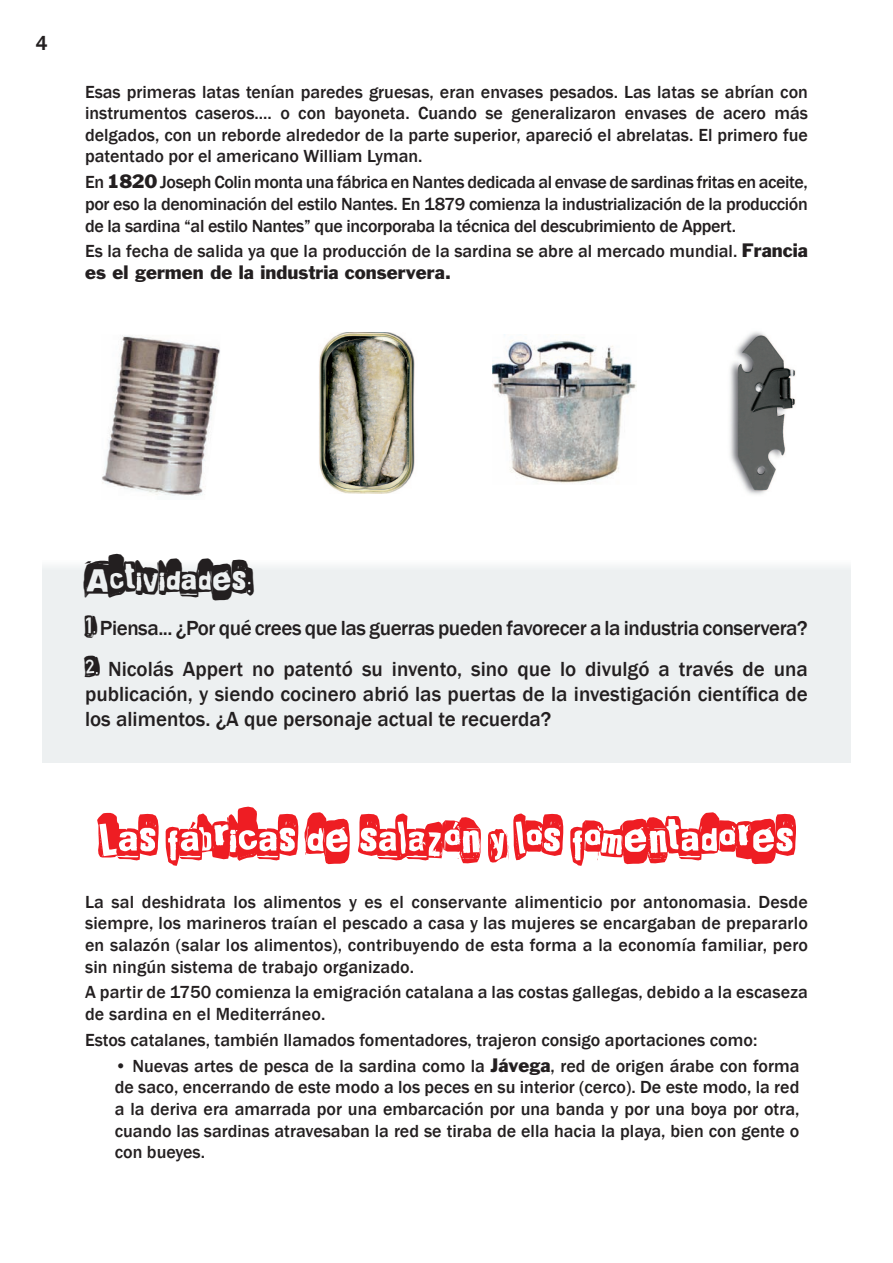
<style>
.page{position:relative;width:893px;height:1263px;background:#fff}
.page>*{position:absolute;margin:0;border:0;box-sizing:border-box;transform-origin:0 0}
.t1{font:55.5px "Punk'snotdead";color:#ee1d23}
.t2{font:45px "Punk'snotdead";color:#231f20}
.t3{font:500 21px/25.2px "Franklin Gothic";letter-spacing:-.02em;color:#231f20;text-align:justify}
.t4{font:500 18px/21.6px "Franklin Gothic";color:#231f20;text-align:justify}
.s1{font-weight:400}
.s2{font-family:"Punk'snotdead";font-weight:400;font-size:27px}
</style>
<div class="page">
<div style="left:43px;top:559px;width:807px;height:203px;background:#edf0f1"></div>
<img style="left:102px;top:335px;width:118px;height:161px">
<img style="left:730px;top:331px;width:66px;height:164px">
<img style="left:319px;top:333px;width:96px;height:161px">
<img style="left:492px;top:340px;width:144px;height:144px">
<p class="t3" style="left:35px;top:30px;width:14px">4</p>
<p class="t4" style="left:85px;top:81px;width:724px">Esas primeras latas tenían paredes gruesas, eran envases pesados. Las latas se abrían con instrumentos caseros.... o con bayoneta. Cuando se generalizaron envases de acero más delgados, con un reborde alrededor de la parte superior, apareció el abrelatas. El primero fue patentado por el americano William Lyman.</p>
<p class="t4" style="left:85px;top:172px;width:724px">En <span class="s1">1820</span> Joseph Colin monta una fábrica en Nantes dedicada al envase de sardinas fritas en aceite, por eso la denominación del estilo Nantes. En 1879 comienza la industrialización de la producción de la sardina “al estilo Nantes” que incorporaba la técnica del descubrimiento de Appert.</p>
<p class="t4" style="left:85px;top:241px;width:724px">Es la fecha de salida ya que la producción de la sardina se abre al mercado mundial. <span class="s1">Francia es el germen de la industria conservera.</span></p>
<h2 class="t2" style="left:85px;top:551px;width:169px">Actividades:</h2>
<p class="t3" style="left:85px;top:616px;width:724px"><span class="s2">1.</span> Piensa... ¿Por qué crees que las guerras pueden favorecer a la industria conservera?</p>
<p class="t3" style="left:85px;top:656px;width:724px"><span class="s2">2.</span> Nicolás Appert no patentó su invento, sino que lo divulgó a través de una publicación, y siendo cocinero abrió las puertas de la investigación científica de los alimentos. ¿A que personaje actual te recuerda?</p>
<h1 class="t1" style="left:99px;top:803px;width:696px">Las fábricas de salazón y los fomentadores</h1>
<p class="t4" style="left:85px;top:891px;width:724px">La sal deshidrata los alimentos y es el conservante alimenticio por antonomasia. Desde siempre, los marineros traían el pescado a casa y las mujeres se encargaban de prepararlo en salazón (salar los alimentos), contribuyendo de esta forma a la economía familiar, pero sin ningún sistema de trabajo organizado.</p>
<p class="t4" style="left:85px;top:982px;width:724px">A partir de 1750 comienza la emigración catalana a las costas gallegas, debido a la escaseza de sardina en el Mediterráneo.</p>
<p class="t4" style="left:85px;top:1029px;width:674px">Estos catalanes, también llamados fomentadores, trajeron consigo aportaciones como:</p>
<p class="t4" style="left:115px;top:1055px;width:686px">• Nuevas artes de pesca de la sardina como la <span class="s1">Jávega</span>, red de origen árabe con forma de saco, encerrando de este modo a los peces en su interior (cerco). De este modo, la red a la deriva era amarrada por una embarcación por una banda y por una boya por otra, cuando las sardinas atravesaban la red se tiraba de ella hacia la playa, bien con gente o con bueyes.</p>
</div>
